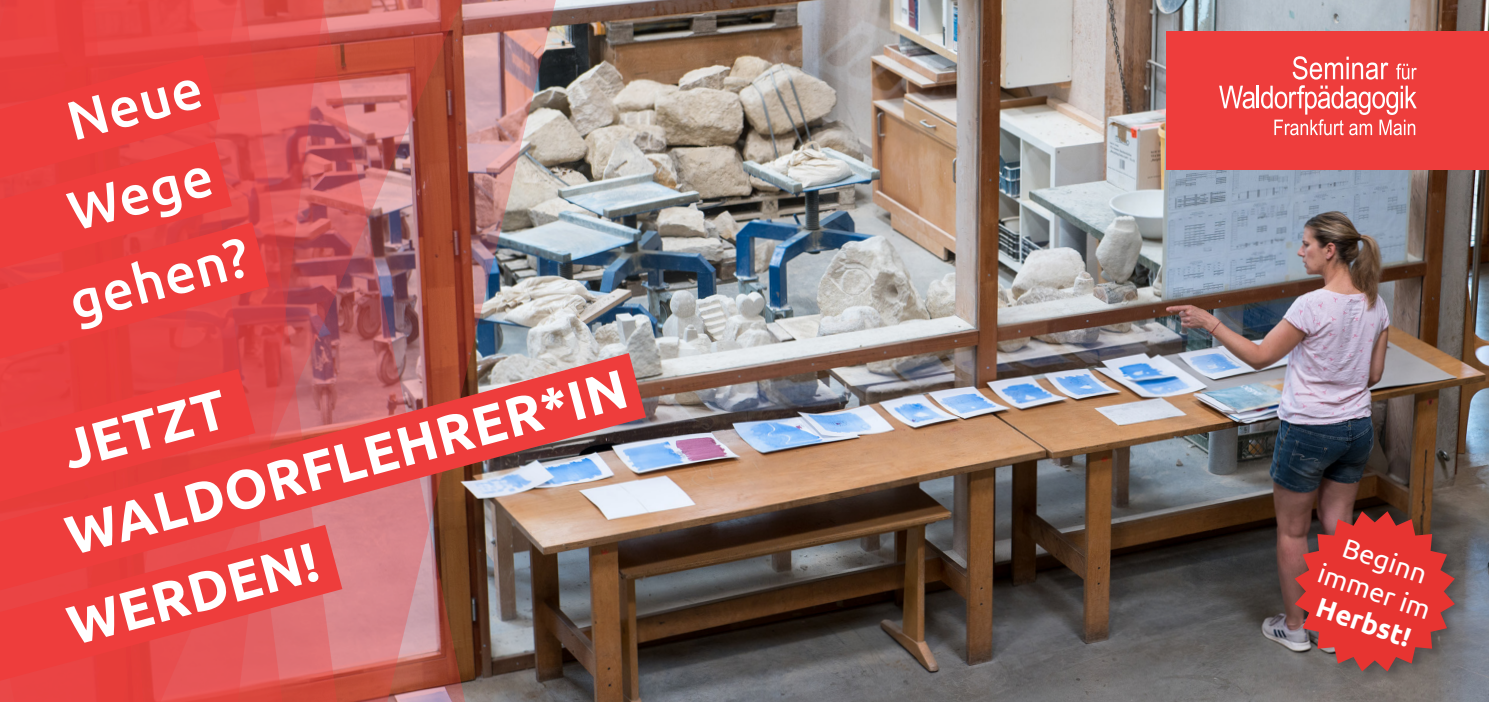
<style>
.page{position:relative;width:1489px;height:702px;background:#fff}
.page>*{position:absolute;margin:0;border:0;box-sizing:border-box;transform-origin:0 0}
.t1{font:700 55px "Ubuntu";color:#fff}
.t2{font:500 55px/87.5px "Ubuntu";color:#fff;text-align:right}
.t3{font:27.5px/32.5px "Ubuntu";color:#fff;text-align:center}
.t4{font:700 27.5px "Ubuntu";color:#fff}
</style>
<div class="page">
<img style="left:586px;top:0;width:902px;height:702px">
<img style="left:522px;top:0;width:64px;height:702px">
<img style="left:302px;top:0;width:220px;height:702px">
<svg style="left:280px;top:0;width:22px;height:702px;background:#ce4f50"></svg>
<svg style="left:155px;top:0;width:125px;height:702px;background:#e04d4c"></svg>
<svg style="left:0;top:0;width:155px;height:702px;background:#e84341"></svg>
<div style="left:1166px;top:32px;width:322px;height:138px;background:#ee3d3c"></div>
<svg style="left:1219px;top:86px;width:35px;height:23px"></svg>
<hr style="left:1256px;top:86px;width:2px;height:22px;background:#fff">
<svg style="left:1261px;top:56px;width:155px;height:79px"></svg>
<img style="left:0;top:353px;width:646px;height:237px">
<svg style="left:0;top:525px;width:342px;height:155px;background:#e94848"></svg>
<svg style="left:0;top:55px;width:269px;height:303px;background:#e8403f"></svg>
<div style="left:1293px;top:508px;width:174px;height:174px;background:#231f20;opacity:.35"></div>
<svg style="left:1294px;top:511px;width:160px;height:160px;background:#bd3e3a"></svg>
<p class="t2" style="left:13px;top:89px;width:185px;rotate:-15deg">Neue<br>Wege gehen?</p>
<p class="t1" style="left:58px;top:504px;width:580px;rotate:-15deg">WALDORFLEHRER*IN</p>
<p class="t1" style="left:55px;top:418px;width:169px;rotate:-15deg">JETZT</p>
<p class="t1" style="left:60px;top:594px;width:258px;rotate:-15deg">WERDEN!</p>
<p class="t3" style="left:1334px;top:525px;width:119px;rotate:19deg">Beginn immer im</p>
<p class="t4" style="left:1322px;top:590px;width:99px;rotate:19deg">Herbst!</p>
</div>
